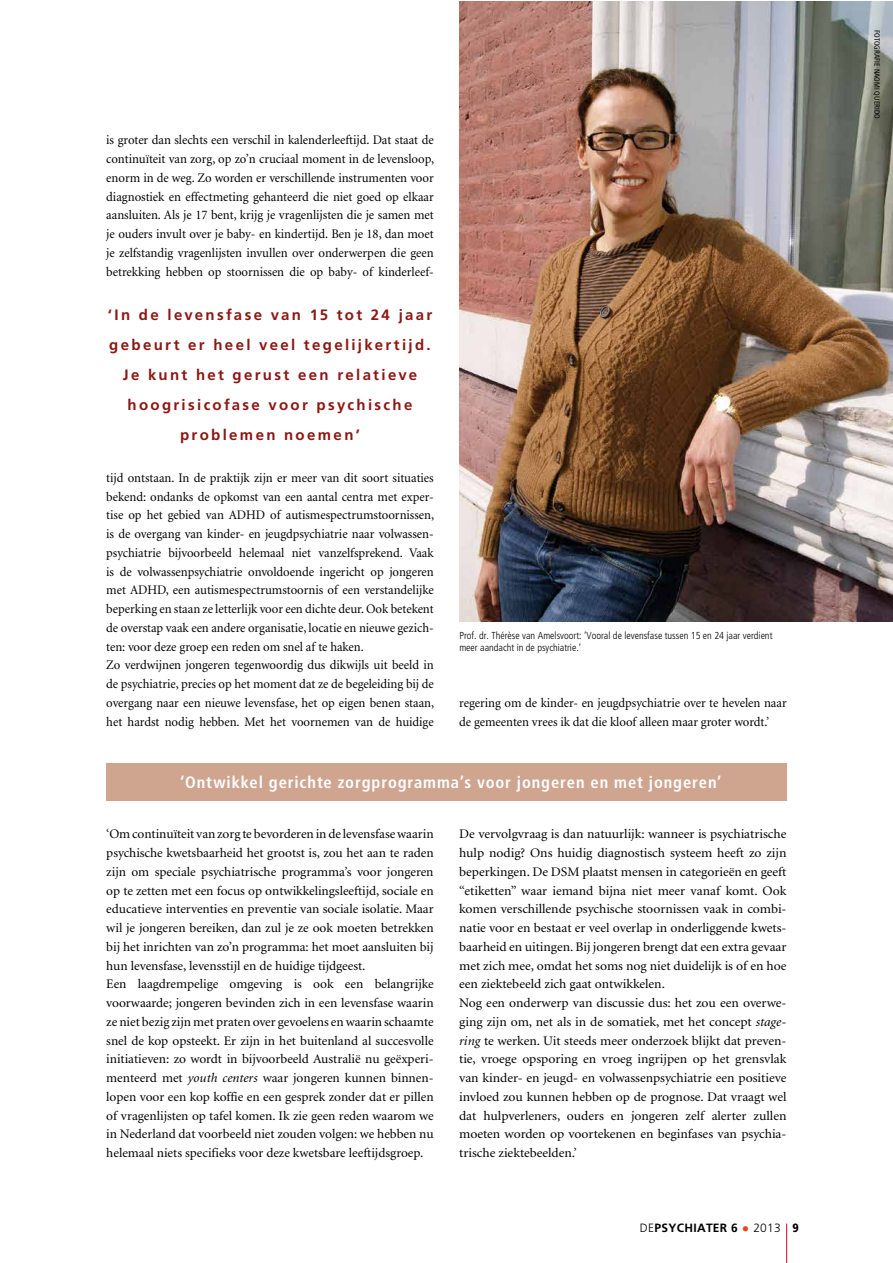
<style>
.page{position:relative;width:893px;height:1263px;background:#fff}
.page>*{position:absolute;margin:0;border:0;box-sizing:border-box;transform-origin:0 0}
.t1{font:700 condensed 16.5px "Frutiger";letter-spacing:.055em;color:#fff}
.t2{font:700 15px/30px "Frutiger";letter-spacing:.155em;color:#8c1713;text-align:center}
.t3{font:13.2px/18.8px "Minion";letter-spacing:-.005em;color:#000}
.t4{font:13.2px/18.8px "Minion";letter-spacing:-.005em;color:#000;scale:1.04 1}
.t5{font:700 12px "Frutiger";letter-spacing:.025em;color:#000}
.t6{font:300 condensed 10.2px/12px "Frutiger";color:#000}
.t7{font:condensed 7.5px "Frutiger";color:#000}
.s1{font-style:italic}
.s2{font-weight:300}
.s3{font-size:15px;color:#e6441f}
.s4{font-weight:900;font-stretch:condensed}
</style>
<div class="page">
<hr style="left:786px;top:1223px;width:1px;height:40px;background:#da0025">
<div style="left:106px;top:763px;width:681px;height:38px;background:#cfa590"></div>
<img style="left:459px;top:1px;width:433px;height:621px">
<p class="t3" style="left:106px;top:131px;width:329px;text-align:justify">is groter dan slechts een verschil in kalenderleeftijd. Dat staat de continuïteit van zorg, op zo’n cruciaal moment in de levensloop, enorm in de weg. Zo worden er verschillende instrumenten voor diagnostiek en effectmeting gehanteerd die niet goed op elkaar aansluiten. Als je 17 bent, krijg je vragenlijsten die je samen met je ouders invult over je baby- en kindertijd. Ben je 18, dan moet je zelfstandig vragenlijsten invullen over onderwerpen die geen betrekking hebben op stoornissen die op baby- of kinderleef-</p>
<p class="t2" style="left:108px;top:300px;width:326px">‘In de levensfase van 15 tot 24 jaar gebeurt er heel veel tegelijkertijd.<br>Je kunt het gerust een relatieve hoogrisicofase voor psychische problemen noemen’</p>
<p class="t3" style="left:106px;top:469px;width:329px">tijd ontstaan. In de praktijk zijn er meer van dit soort situaties bekend: ondanks de opkomst van een aantal centra met exper&shy;tise op het gebied van ADHD of autismespectrumstoornissen, is de overgang van kinder- en jeugdpsychiatrie naar volwassen&shy;psychiatrie bijvoorbeeld helemaal niet vanzelfsprekend. Vaak is de volwassenpsychiatrie onvoldoende ingericht op jongeren met ADHD, een autismespectrumstoornis of een verstandelijke beperking en staan ze letterlijk voor een dichte deur. Ook betekent de overstap vaak een andere organisatie, locatie en nieuwe gezich&shy;ten: voor deze groep een reden om snel af te haken.<br>Zo verdwijnen jongeren tegenwoordig dus dikwijls uit beeld in de psychiatrie, precies op het moment dat ze de begeleiding bij de overgang naar een nieuwe levensfase, het op eigen benen staan, het hardst nodig hebben. Met het voornemen van de huidige</p>
<p class="t6" style="left:459px;top:629px;width:315px">Prof. dr. Thérèse van Amelsvoort: ‘Vooral de levensfase tussen 15 en 24 jaar verdient meer aandacht in de psychiatrie.’</p>
<p class="t3" style="left:459px;top:694px;width:329px">regering om de kinder- en jeugdpsychiatrie over te hevelen naar de gemeenten vrees ik dat die kloof alleen maar groter wordt.’</p>
<p class="t1" style="left:180px;top:773px;width:543px">‘Ontwikkel gerichte zorgprogramma’s voor jongeren en met jongeren’</p>
<p class="t3" style="left:106px;top:825px;width:329px">‘Om continuïteit van zorg te bevorderen in de levensfase waarin psychische kwetsbaarheid het grootst is, zou het aan te raden zijn om speciale psychiatrische programma’s voor jongeren op te zetten met een focus op ontwikkelingsleeftijd, sociale en educatieve interventies en preventie van sociale isolatie. Maar wil je jongeren bereiken, dan zul je ze ook moeten betrekken bij het inrichten van zo’n programma: het moet aansluiten bij hun levensfase, levensstijl en de huidige tijdgeest.<br>Een laagdrempelige omgeving is ook een belangrijke voorwaarde; jongeren bevinden zich in een levensfase waarin ze niet bezig zijn met praten over gevoelens en waarin schaamte snel de kop opsteekt. Er zijn in het buitenland al succesvolle initiatieven: zo wordt in bijvoorbeeld Australië nu geëxperi&shy;menteerd met <span class="s1">youth centers</span> waar jongeren kunnen binnen&shy;lopen voor een kop koffie en een gesprek zonder dat er pillen of vragenlijsten op tafel komen. Ik zie geen reden waarom we in Nederland dat voorbeeld niet zouden volgen: we hebben nu helemaal niets specifieks voor deze kwetsbare leeftijdsgroep.</p>
<p class="t4" style="left:459px;top:825px;width:316px">De vervolgvraag is dan natuurlijk: wanneer is psychiatrische hulp nodig? Ons huidig diagnostisch systeem heeft zo zijn beperkingen. De DSM plaatst mensen in categorieën en geeft “etiketten” waar iemand bijna niet meer vanaf komt. Ook komen verschillende psychische stoornissen vaak in combi&shy;natie voor en bestaat er veel overlap in onderliggende kwets&shy;baarheid en uitingen. Bij jongeren brengt dat een extra gevaar met zich mee, omdat het soms nog niet duidelijk is of en hoe een ziektebeeld zich gaat ontwikkelen.<br>Nog een onderwerp van discussie dus: het zou een overwe&shy;ging zijn om, net als in de somatiek, met het concept <span class="s1">stage&shy;ring</span> te werken. Uit steeds meer onderzoek blijkt dat preven&shy;tie, vroege opsporing en vroeg ingrijpen op het grensvlak van kinder- en jeugd- en volwassenpsychiatrie een positieve invloed zou kunnen hebben op de prognose. Dat vraagt wel dat hulpverleners, ouders en jongeren zelf alerter zullen moeten worden op voortekenen en beginfases van psychia&shy;trische ziektebeelden.’</p>
<p class="t5" style="left:640px;top:1221px;width:160px"><span class="s2">DE</span>PSYCHIATER 6 <span class="s3">•</span> <span class="s2">2013</span> <span class="s4">9</span></p>
<p class="t7" style="left:882px;top:30px;width:90px;rotate:90deg">FOTOGRAFIE NAOMI QUERIDO</p>
</div>
